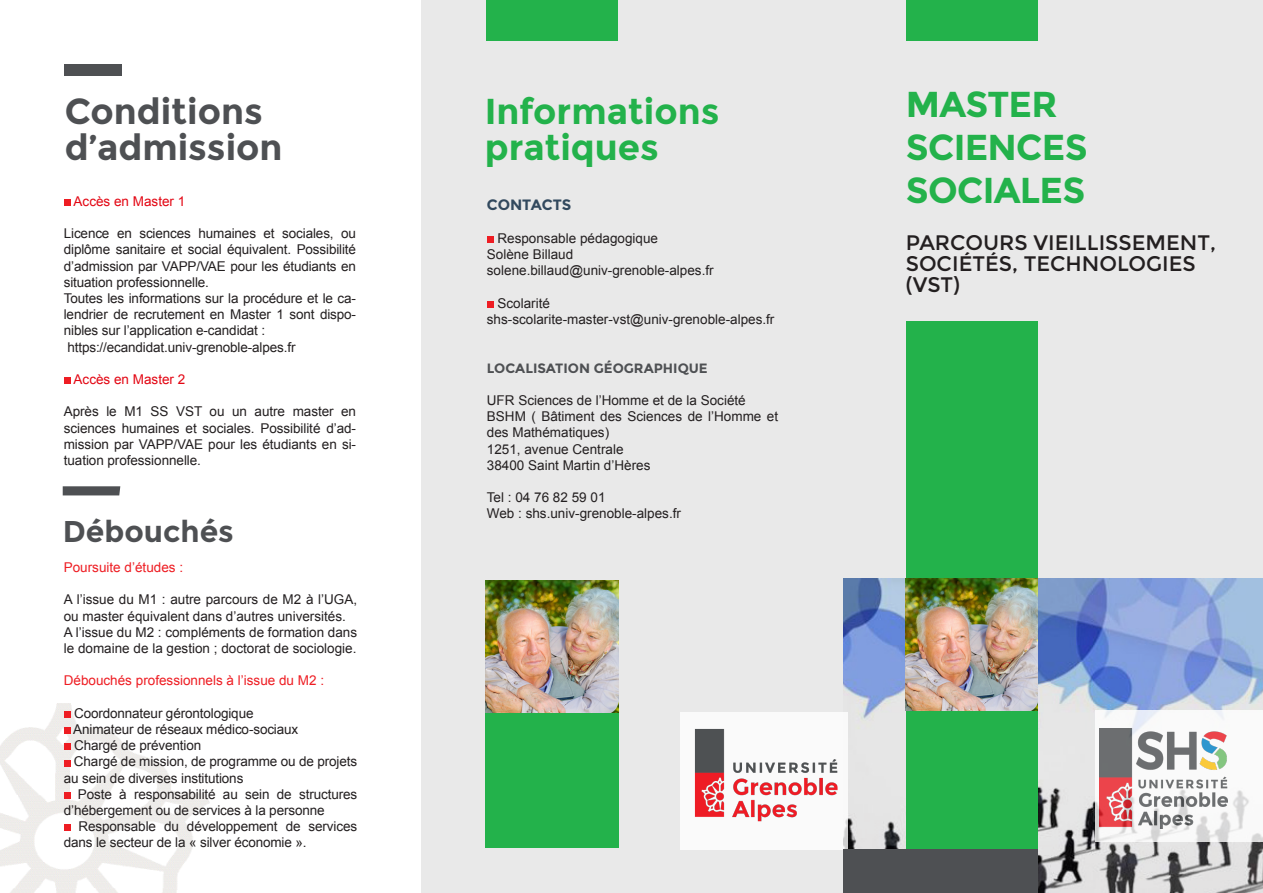
<style>
.page{position:relative;width:1263px;height:893px;background:#fff}
.page>*{position:absolute;margin:0;border:0;box-sizing:border-box;transform-origin:0 0}
.t1{font:700 36px/43.2px "Montserrat";letter-spacing:-.015em;color:#23b24b}
.t2{font:700 36px/35.4px "Montserrat";color:#4e5053}
.t3{font:700 30px "Montserrat";color:#4e5053}
.t4{font:21px/21px "Montserrat";color:#231f20}
.t5{font:700 15px "Montserrat";color:#32495e}
.t6{font:13.5px/16.2px "Arial";letter-spacing:-.01em;color:#231f20}
.t7{font:13.5px "Arial";color:#ee1d23}
.t8{font:13.5px "Arial";color:#e30613}
.t9{font:700 13.5px "Montserrat";color:#4e5053}
</style>
<div class="page">
<img style="left:0;top:703px;width:210px;height:190px">
<svg style="left:842px;top:0;width:421px;height:893px;background:#d7dae2"></svg>
<div style="left:421px;top:0;width:421px;height:893px;background:#e9e9e9"></div>
<div style="left:64px;top:199px;width:7px;height:7px;background:#ee1d23"></div>
<div style="left:64px;top:377px;width:7px;height:7px;background:#ee1d23"></div>
<div style="left:487px;top:236px;width:7px;height:7px;background:#ee1d23"></div>
<div style="left:487px;top:301px;width:7px;height:7px;background:#ee1d23"></div>
<div style="left:906px;top:0;width:131px;height:40px;background:#23b24b"></div>
<div style="left:486px;top:0;width:132px;height:40px;background:#23b24b"></div>
<div style="left:906px;top:321px;width:131px;height:257px;background:#23b24b"></div>
<div style="left:906px;top:710px;width:131px;height:140px;background:#23b24b"></div>
<div style="left:485px;top:712px;width:134px;height:136px;background:#23b24b"></div>
<div style="left:680px;top:712px;width:168px;height:138px;background:#fff"></div>
<svg style="left:1095px;top:710px;width:168px;height:132px"></svg>
<img style="left:1100px;top:729px;width:127px;height:100px">
<div style="left:64px;top:64px;width:57px;height:11px;background:#4e5053"></div>
<div style="left:843px;top:850px;width:194px;height:43px;background:#4e5053"></div>
<img style="left:694px;top:728px;width:144px;height:94px">
<div style="left:64px;top:711px;width:7px;height:7px;background:#ee1d23"></div>
<div style="left:64px;top:727px;width:7px;height:7px;background:#ee1d23"></div>
<div style="left:64px;top:743px;width:7px;height:7px;background:#ee1d23"></div>
<div style="left:64px;top:760px;width:7px;height:6px;background:#ee1d23"></div>
<div style="left:64px;top:792px;width:7px;height:7px;background:#ee1d23"></div>
<div style="left:64px;top:824px;width:7px;height:7px;background:#ee1d23"></div>
<svg style="left:63px;top:486px;width:57px;height:9px"></svg>
<img style="left:906px;top:578px;width:131px;height:132px">
<img style="left:485px;top:580px;width:133px;height:132px">
<h1 class="t2" style="left:65px;top:94px;width:219px">Conditions d’admission</h1>
<p class="t8" style="left:74px;top:192px;width:113px">Accès en Master 1</p>
<p class="t6" style="left:64px;top:225px;width:294px">Licence en sciences humaines et sociales, ou diplôme sanitaire et social équivalent. Possibilité d’admission par VAPP/VAE pour les étudiants en situation professionnelle.<br>Toutes les informations sur la procédure et le ca&shy;lendrier de recrutement en Master 1 sont dispo&shy;nibles sur l’application e-candidat : https://ecandidat.univ-grenoble-alpes.fr</p>
<p class="t8" style="left:74px;top:370px;width:113px">Accès en Master 2</p>
<p class="t6" style="left:64px;top:404px;width:294px;text-align:justify">Après le M1 SS VST ou un autre master en sciences humaines et sociales. Possibilité d’ad&shy;mission par VAPP/VAE pour les étudiants en si&shy;tuation professionnelle.</p>
<h2 class="t3" style="left:63px;top:514px;width:173px">Débouchés</h2>
<p class="t7" style="left:64px;top:558px;width:121px">Poursuite d’études :</p>
<p class="t6" style="left:64px;top:592px;width:295px">A l’issue du M1 : autre parcours de M2 à l’UGA, ou master équivalent dans d’autres universités.<br>A l’issue du M2 : compléments de formation dans le domaine de la gestion ; doctorat de sociologie.</p>
<p class="t7" style="left:64px;top:672px;width:262px">Débouchés professionnels à l’issue du M2 :</p>
<p class="t6" style="left:74px;top:705px;width:181px">Coordonnateur gérontologique</p>
<p class="t6" style="left:73px;top:721px;width:226px">Animateur de réseaux médico-sociaux</p>
<p class="t6" style="left:74px;top:737px;width:129px">Chargé de prévention</p>
<p class="t6" style="left:74px;top:754px;width:285px">Chargé de mission, de programme ou de projets</p>
<p class="t6" style="left:64px;top:770px;width:181px">au sein de diverses institutions</p>
<p class="t6" style="left:78px;top:786px;width:281px">Poste à responsabilité au sein de structures</p>
<p class="t6" style="left:64px;top:802px;width:262px">d’hébergement ou de services à la personne</p>
<p class="t6" style="left:79px;top:818px;width:280px">Responsable du développement de services</p>
<p class="t6" style="left:64px;top:835px;width:244px">dans le secteur de la « silver économie ».</p>
<h1 class="t1" style="left:485px;top:94px;width:236px;line-height:35.4px">Informations pratiques</h1>
<h1 class="t1" style="left:906px;top:83px;width:183px">MASTER<br>SCIENCES<br>SOCIALES</h1>
<h3 class="t4" style="left:906px;top:232px;width:312px">PARCOURS VIEILLISSEMENT,<br>SOC</h3>
<p class="t5" style="left:487px;top:196px;width:86px">CONTACTS</p>
<p class="t6" style="left:487px;top:230px;width:228px;text-indent:11px">Responsable pédagogique<br>Solène Billaud solene.billaud@univ-grenoble-alpes.fr</p>
<p class="t6" style="left:487px;top:295px;width:289px;text-indent:11px">Scolarité shs-scolarite-master-vst@univ-grenoble-alpes.fr</p>
<p class="t9" style="left:487px;top:360px;width:222px">LOCALISATION GÉOGRAPHIQUE</p>
<p class="t6" style="left:487px;top:392px;width:293px">UFR Sciences de l’Homme et de la Société<br>BSHM ( Bâtiment des Sciences de l’Homme et des Mathématiques)<br>1251, avenue Centrale<br>38400 Saint Martin d’Hères</p>
<p class="t6" style="left:487px;top:489px;width:196px">Tel : 04 76 82 59 01<br>Web : shs.univ-grenoble-alpes.fr</p>
<h3 class="t4" style="left:906px;top:253px;width:289px;text-indent:46px">IÉTÉS, TECHNOLOGIES (VST)</h3>
</div>
